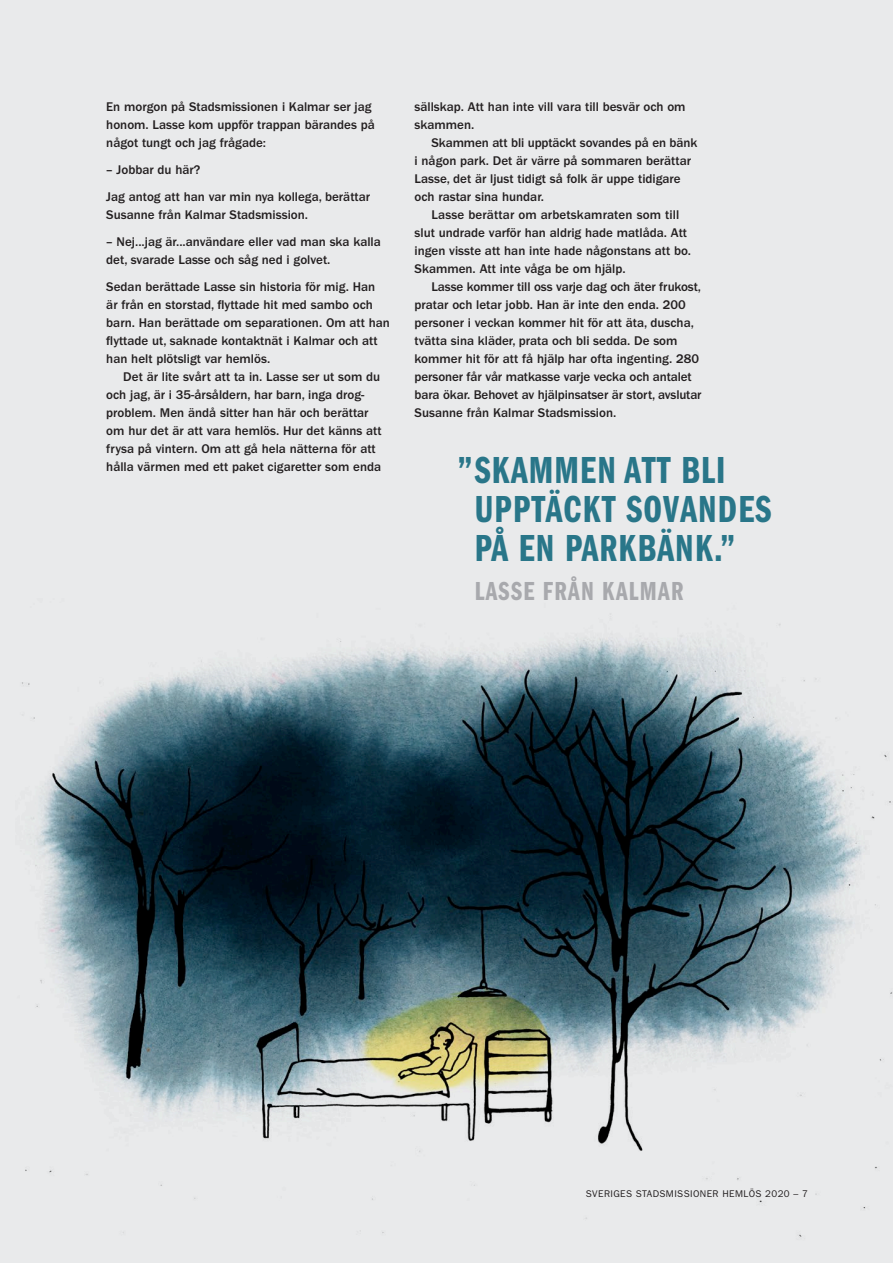
<style>
.page{position:relative;width:893px;height:1263px;background:#e9eaeb}
.page>*{position:absolute;margin:0;border:0;box-sizing:border-box;transform-origin:0 0}
.Rubrik_1{font:39px/39px "ITC Franklin Gothic Std Dm Cp";letter-spacing:.03em;color:#297689}
.Rubrik_1-2{font:27px "ITC Franklin Gothic Std Dm Cp";letter-spacing:.05em;color:#a8a9ad}
.Bröd_indrag{font:500 13.05px/18px "ITC Franklin Gothic Std";color:#231f20}
.t1{font:9.75px "ITC Franklin Gothic Std";letter-spacing:.04em;color:#231f20}
</style>
<div class="page">
<img style="left:22px;top:624px;width:871px;height:613px">
<p class="Bröd_indrag" style="left:106px;top:98px;width:270px">En morgon på Stadsmissionen i Kalmar ser jag honom. Lasse kom uppför trappan bärandes på något tungt och jag frågade:</p>
<p class="Bröd_indrag" style="left:106px;top:161px;width:96px">– Jobbar du här?</p>
<p class="Bröd_indrag" style="left:106px;top:188px;width:265px">Jag antog att han var min nya kollega, berättar<br>Susanne från Kalmar Stadsmission.</p>
<p class="Bröd_indrag" style="left:106px;top:233px;width:276px">– Nej...jag är...användare eller vad man ska kalla det, svarade Lasse och såg ned i golvet.</p>
<p class="Bröd_indrag" style="left:106px;top:278px;width:285px">Sedan berättade Lasse sin historia för mig. Han<br>är från en storstad, flyttade hit med sambo och barn. Han berättade om separationen. Om att han flyttade ut, saknade kontaktnät i Kalmar och att han helt plötsligt var hemlös.</p>
<p class="Bröd_indrag" style="left:106px;top:368px;width:277px;text-indent:17px">Det är lite svårt att ta in. Lasse ser ut som du och jag, är i 35-årsåldern, har barn, inga drog&shy;problem. Men ändå sitter han här och berättar om hur det är att vara hemlös. Hur det känns att frysa på vintern. Om att gå hela nätterna för att hålla värmen med ett paket cigaretter som enda</p>
<p class="Bröd_indrag" style="left:415px;top:98px;width:272px">sällskap. Att han inte vill vara till besvär och om skammen.</p>
<p class="Bröd_indrag" style="left:415px;top:134px;width:284px;text-indent:17px">Skammen att bli upptäckt sovandes på en bänk i någon park. Det är värre på sommaren berättar Lasse, det är ljust tidigt så folk är uppe tidigare och rastar sina hundar.</p>
<p class="Bröd_indrag" style="left:415px;top:206px;width:278px;text-indent:17px">Lasse berättar om arbetskamraten som till slut undrade varför han aldrig hade matlåda. Att ingen visste att han inte hade någonstans att bo.<br>Skammen. Att inte våga be om hjälp.</p>
<p class="Bröd_indrag" style="left:415px;top:278px;width:288px;text-indent:17px">Lasse kommer till oss varje dag och äter frukost, pratar och letar jobb. Han är inte den enda. 200 personer i veckan kommer hit för att äta, duscha, tvätta sina kläder, prata och bli sedda. De som kommer hit för att få hjälp har ofta ingenting. 280 personer får vår matkasse varje vecka och antalet bara ökar. Behovet av hjälpinsatser är stort, avslutar Susanne från Kalmar Stadsmission.</p>
<p class="Rubrik_1" style="left:475px;top:451px;width:298px;text-indent:-17px">”SKAMMEN ATT BLI<br>UPPTÄCKT SOVANDES</p>
<p class="Rubrik_1" style="left:475px;top:529px;width:262px">PÅ EN PARKBÄNK.”</p>
<p class="Rubrik_1-2" style="left:475px;top:576px;width:210px">LASSE FRÅN KALMAR</p>
<p class="t1" style="left:586px;top:1188px;width:224px">SVERIGES STADSMISSIONER HEMLÖS 2020 – 7</p>
</div>
